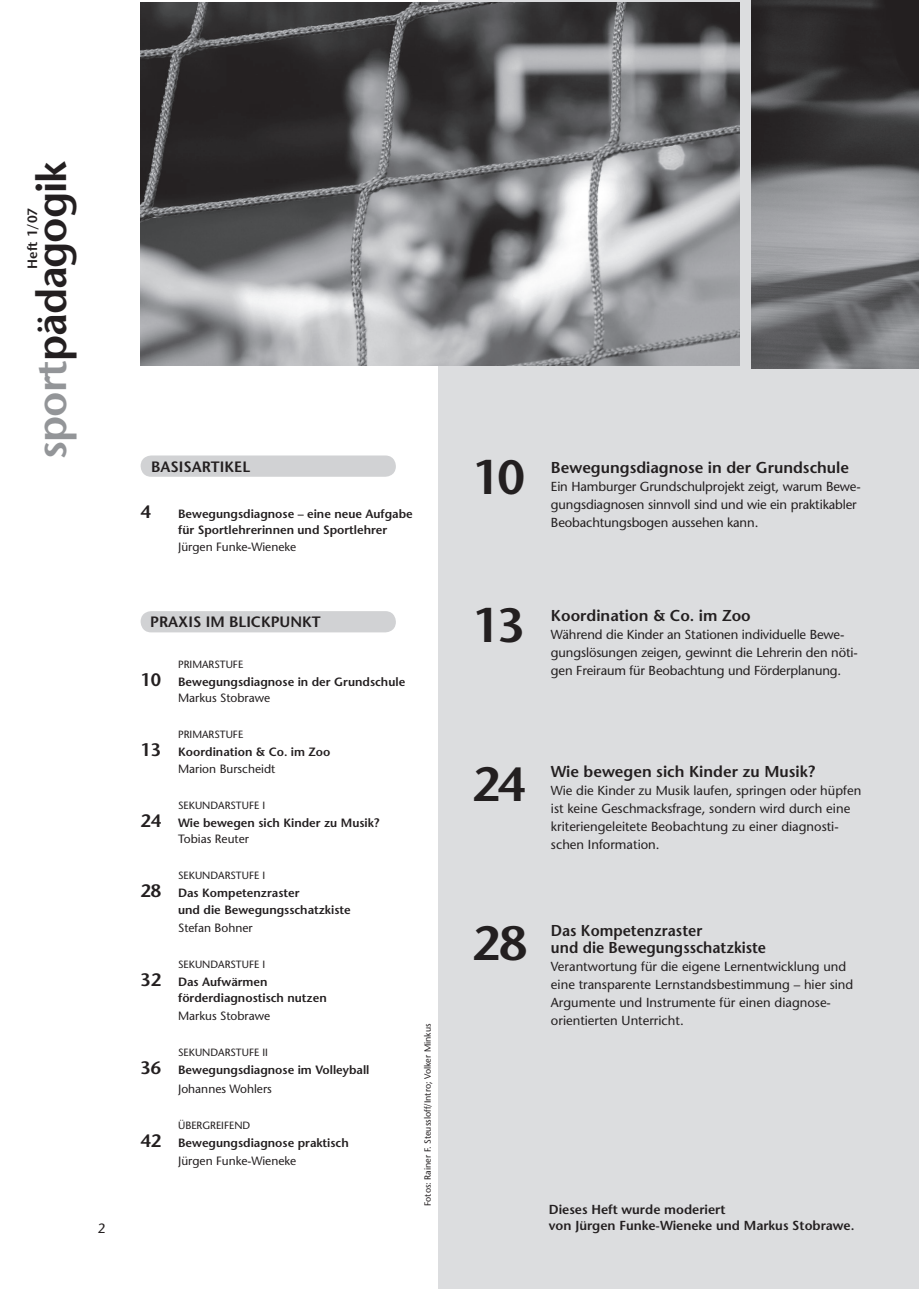
<style>
.page{position:relative;width:919px;height:1289px;background:#fff}
.page>*{position:absolute;margin:0;border:0;box-sizing:border-box;transform-origin:0 0}
.t1{font:600 48px "Stone Sans Std";letter-spacing:-.05em;color:#231f20}
.t2{font:600 42px "Stone Sans Std";letter-spacing:-.025em;color:#231f20}
.t3{font:600 18px "Stone Sans Std";color:#231f20}
.t4{font:600 15.75px "Stone Sans Std";color:#231f20}
.t5{font:600 15.75px/16.5px "Stone Sans Std";color:#231f20;scale:.95 1}
.t6{font:600 15px "Stone Sans Std";color:#231f20}
.t7{font:600 13.5px "Stone Sans Std";color:#231f20}
.t8{font:500 13.5px "Stone Sans Std";color:#231f20}
.t9{font:500 13.05px/18px "Stone Sans Std";color:#231f20}
.t10{font:600 13.05px/16.5px "Stone Sans Std";color:#231f20}
.t11{font:600 12px/16.5px "Stone Sans Std";color:#231f20}
.t12{font:500 12px "Stone Sans Std";color:#231f20}
.t13{font:500 10.5px "Stone Sans Std";color:#231f20}
.t14{font:500 9px "Stone Sans Std";color:#231f20}
.s1{color:#939598}
.s2{font-size:18px}
.s3{font-weight:500}
</style>
<div class="page">
<div style="left:437px;top:0;width:481px;height:1288px;background:#dcdddf"></div>
<svg style="left:141px;top:455px;width:255px;height:22px;background:#d3d4d6"></svg>
<div style="left:141px;top:611px;width:255px;height:21px;background:#d1d2d4"></div>
<img style="left:751px;top:0;width:167px;height:369px">
<img style="left:141px;top:2px;width:598px;height:364px">
<h2 class="t2" style="left:26px;top:458px;width:299px;rotate:-90deg"><span class="s1">sport</span>pädagogik</h2>
<p class="t7" style="left:24px;top:269px;width:62px;rotate:-90deg">Heft 1/07</p>
<p class="t6" style="left:151px;top:457px;width:100px">BASISARTIKEL</p>
<h3 class="t3" style="left:141px;top:500px;width:12px">4</h3>
<p class="t11" style="left:178px;top:505px;width:236px">Bewegungsdiagnose – eine neue Aufgabe für Sportlehrerinnen und Sportlehrer</p>
<p class="t12" style="left:178px;top:539px;width:120px">Jürgen Funke-Wieneke</p>
<h1 class="t1" style="left:472px;top:448px;width:54px">10</h1>
<p class="t4" style="left:551px;top:457px;width:299px">Bewegungsdiagnose in der Grundschule</p>
<p class="t9" style="left:551px;top:477px;width:311px">Ein Hamburger Grundschulprojekt zeigt, warum Bewe&shy;gungsdiagnosen sinnvoll sind und wie ein praktikabler<br>Beobachtungsbogen aussehen kann.</p>
<h1 class="t1" style="left:472px;top:597px;width:54px">13</h1>
<p class="t4" style="left:551px;top:605px;width:201px">Koordination &amp; Co. im Zoo</p>
<p class="t6" style="left:150px;top:612px;width:172px">PRAXIS IM BLICKPUNKT</p>
<p class="t9" style="left:551px;top:625px;width:308px">Während die Kinder an Stationen individuelle Bewe&shy;gungslösungen zeigen, gewinnt die Lehrerin den nöti&shy;gen Freiraum für Beobachtung und Förderplanung.</p>
<p class="t13" style="left:178px;top:658px;width:67px">PRIMARSTUFE</p>
<p class="t11" style="left:178px;top:673px;width:229px;text-indent:-38px"><span class="s2">10</span> Bewegungsdiagnose in der Grundschule<br><span class="s3">Markus Stobrawe</span></p>
<p class="t13" style="left:178px;top:728px;width:67px">PRIMARSTUFE</p>
<p class="t11" style="left:178px;top:743px;width:154px;text-indent:-38px"><span class="s2">13</span> Koordination &amp; Co. im Zoo<br><span class="s3">Marion Burscheidt</span></p>
<p class="t13" style="left:178px;top:799px;width:88px">SEKUNDARSTUFE I</p>
<p class="t11" style="left:178px;top:814px;width:203px;text-indent:-38px"><span class="s2">24</span> Wie bewegen sich Kinder zu Musik?<br><span class="s3">Tobias Reuter</span></p>
<p class="t13" style="left:178px;top:869px;width:88px">SEKUNDARSTUFE I</p>
<p class="t11" style="left:178px;top:884px;width:174px;text-indent:-38px"><span class="s2">28</span> Das Kompetenzraster<br>und die Bewegungsschatzkiste</p>
<p class="t12" style="left:178px;top:920px;width:76px">Stefan Bohner</p>
<p class="t13" style="left:178px;top:958px;width:88px">SEKUNDARSTUFE I</p>
<p class="t11" style="left:178px;top:973px;width:150px;text-indent:-38px"><span class="s2">32</span> Das Aufwärmen förderdiagnostisch nutzen</p>
<p class="t12" style="left:178px;top:1009px;width:94px">Markus Stobrawe</p>
<p class="t13" style="left:178px;top:1046px;width:91px">SEKUNDARSTUFE II</p>
<p class="t11" style="left:178px;top:1061px;width:193px;line-height:18px;text-indent:-38px"><span class="s2">36</span> Bewegungsdiagnose im Volleyball<br><span class="s3">Johannes Wohlers</span></p>
<p class="t13" style="left:178px;top:1118px;width:74px">ÜBERGREIFEND</p>
<p class="t11" style="left:178px;top:1133px;width:172px;line-height:18px;text-indent:-38px"><span class="s2">42</span> Bewegungsdiagnose praktisch<br><span class="s3">Jürgen Funke-Wieneke</span></p>
<h1 class="t1" style="left:472px;top:755px;width:54px">24</h1>
<p class="t4" style="left:551px;top:762px;width:266px">Wie bewegen sich Kinder zu Musik?</p>
<p class="t9" style="left:551px;top:781px;width:312px">Wie die Kinder zu Musik laufen, springen oder hüpfen ist keine Geschmacksfrage, sondern wird durch eine kriteriengeleitete Beobachtung zu einer diagnosti&shy;schen Information.</p>
<h1 class="t1" style="left:472px;top:914px;width:56px">28</h1>
<p class="t5" style="left:551px;top:922px;width:228px">Das Kompetenzraster<br>und die Bewegungsschatzkiste</p>
<p class="t9" style="left:551px;top:957px;width:304px">Verantwortung für die eigene Lernentwicklung und eine transparente Lernstandsbestimmung – hier sind Argumente und Instrumente für einen diagnose&shy;orientierten Unterricht.</p>
<p class="t14" style="left:422px;top:1205px;width:184px;rotate:-90deg">Fotos: Rainer F. Steussloff/Intro; Volker Minkus</p>
<p class="t10" style="left:549px;top:1200px;width:307px">Dieses Heft wurde moderiert<br>von Jürgen Funke-Wieneke und Markus Stobrawe.</p>
<p class="t8" style="left:98px;top:1220px;width:9px">2</p>
<p class="t13" style="left:753px;top:1222px;width:111px">sportpädagogik 1/2006</p>
</div>
